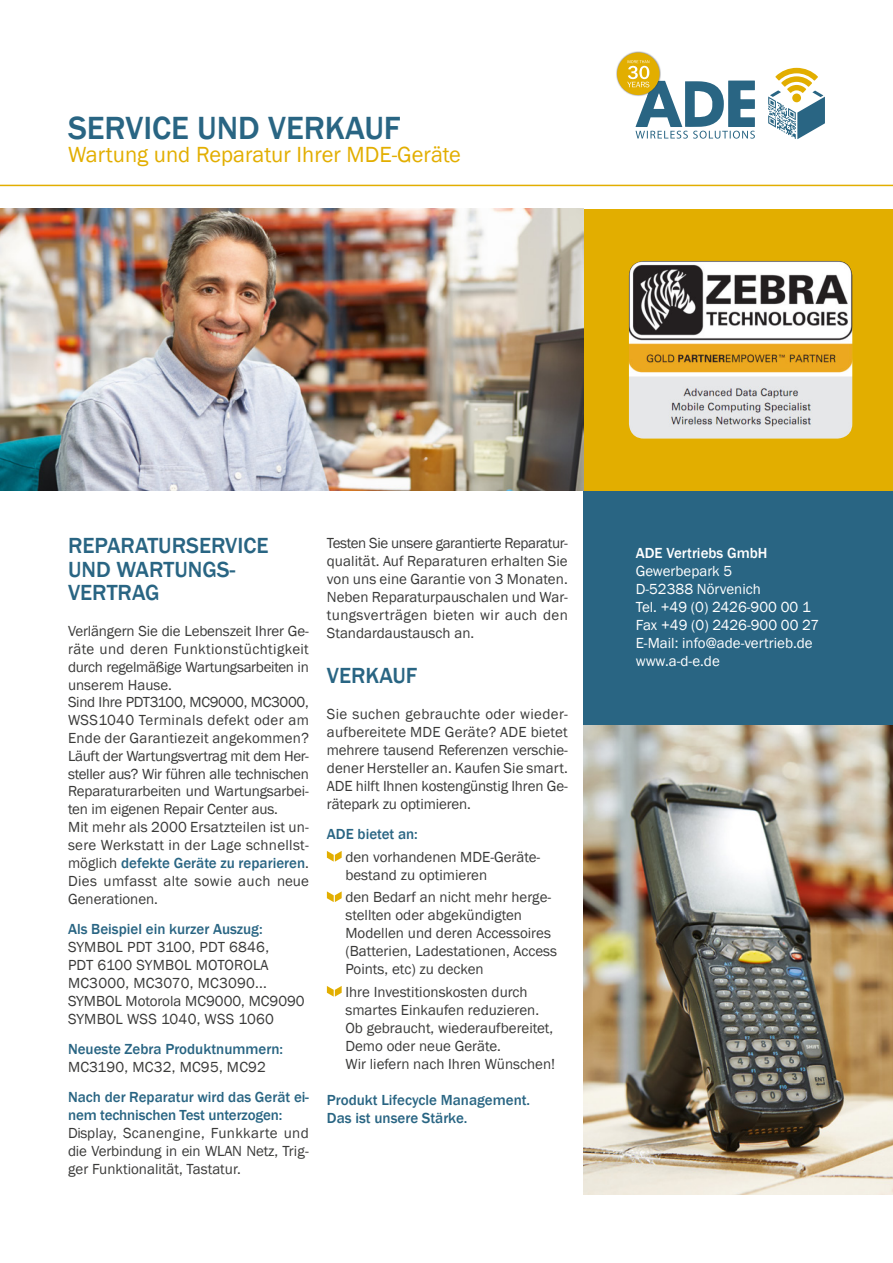
<style>
.page{position:relative;width:893px;height:1263px;background:#fff}
.page>*{position:absolute;margin:0;border:0;box-sizing:border-box;transform-origin:0 0}
.t1{font:500 33px "Franklin Gothic";color:#296583}
.t2{font:500 22.5px/23.2px "Franklin Gothic";color:#296583}
.t3{font:22.5px "Franklin Gothic";color:#e2ae00}
.t4{font:15px/18px "Franklin Gothic";color:#3a3a39}
.t5{font:500 15px/18px "Franklin Gothic";color:#296583}
.t6{font:15px/18px "Franklin Gothic";color:#fff}
.t7{font:500 15px "Franklin Gothic";color:#fff}
.s1{font-weight:500;color:#296583}
</style>
<div class="page">
<div style="left:584px;top:491px;width:309px;height:234px;background:#296583"></div>
<div style="left:584px;top:209px;width:309px;height:282px;background:#e2ae00"></div>
<svg style="left:327px;top:851px;width:15px;height:11px"></svg>
<svg style="left:327px;top:891px;width:15px;height:11px"></svg>
<svg style="left:327px;top:986px;width:15px;height:11px"></svg>
<hr style="left:0;top:185px;width:893px;height:1px;background:#e2ae00">
<img style="left:584px;top:725px;width:309px;height:470px">
<img style="left:629px;top:261px;width:223px;height:178px">
<img style="left:0;top:209px;width:584px;height:282px">
<svg style="left:768px;top:68px;width:57px;height:71px"></svg>
<div style="left:792px;top:94px;width:9px;height:8px;background:#e2ae00;border-radius:50%"></div>
<img style="left:616px;top:51px;width:40px;height:42px">
<div style="left:617px;top:53px;width:42px;height:42px;background:#e2ae00;border-radius:50%"></div>
<svg style="left:627px;top:60px;width:128px;height:79px"></svg>
<h1 class="t1" style="left:68px;top:108px;width:334px">SERVICE UND VERKAUF</h1>
<h2 class="t3" style="left:68px;top:140px;width:394px">Wartung und Reparatur Ihrer MDE-Geräte</h2>
<h2 class="t2" style="left:68px;top:534px;width:202px">REPARATURSERVICE<br>UND WARTUNGS-<br>VERTRAG</h2>
<p class="t4" style="left:68px;top:622px;width:242px">Verlängern Sie die Lebenszeit Ihrer Ge&shy;räte und deren Funktionstüchtigkeit durch regelmäßige Wartungsarbeiten in unserem Hause.<br>Sind Ihre PDT3100, MC9000, MC3000, WSS1040 Terminals defekt oder am Ende der Garantiezeit angekommen?<br>Läuft der Wartungsvertrag mit dem Her&shy;steller aus? Wir führen alle technischen Reparaturarbeiten und Wartungsarbei&shy;ten im eigenen Repair Center aus.<br>Mit mehr als 2000 Ersatzteilen ist un&shy;sere Werkstatt in der Lage schnellst&shy;möglich <span class="s1">defekte Geräte zu reparieren</span>.<br>Dies umfasst alte sowie auch neue Generationen.</p>
<p class="t5" style="left:68px;top:920px;width:196px">Als Beispiel ein kurzer Auszug:</p>
<p class="t4" style="left:68px;top:938px;width:238px">SYMBOL PDT 3100, PDT 6846,<br>PDT 6100 SYMBOL MOTOROLA<br>MC3000, MC3070, MC3090...<br>SYMBOL Motorola MC9000, MC9090<br>SYMBOL WSS 1040, WSS 1060</p>
<p class="t5" style="left:68px;top:1040px;width:217px">Neueste Zebra Produktnummern:</p>
<p class="t4" style="left:68px;top:1058px;width:200px">MC3190, MC32, MC95, MC92</p>
<p class="t5" style="left:68px;top:1088px;width:242px">Nach der Reparatur wird das Gerät ei&shy;nem technischen Test unterzogen:</p>
<p class="t4" style="left:68px;top:1124px;width:242px;text-align:justify">Display, Scanengine, Funkkarte und die Verbindung in ein WLAN Netz, Trig&shy;ger Funktionalität, Tastatur.</p>
<p class="t4" style="left:327px;top:534px;width:242px;text-align:justify">Testen Sie unsere garantierte Reparatur&shy;qualität. Auf Reparaturen erhalten Sie von uns eine Garantie von 3 Monaten.<br>Neben Reparaturpauschalen und War&shy;tungsverträgen bieten wir auch den Standardaustausch an.</p>
<h2 class="t2" style="left:327px;top:664px;width:92px">VERKAUF</h2>
<p class="t4" style="left:327px;top:705px;width:242px;text-align:justify">Sie suchen gebrauchte oder wieder&shy;aufbereitete MDE Geräte? ADE bietet mehrere tausend Referenzen verschie&shy;dener Hersteller an. Kaufen Sie smart.<br>ADE hilft Ihnen kostengünstig Ihren Ge&shy;rätepark zu optimieren.</p>
<p class="t5" style="left:327px;top:825px;width:93px">ADE bietet an:</p>
<p class="t4" style="left:345px;top:848px;width:196px">den vorhandenen MDE-Geräte&shy;bestand zu optimieren</p>
<p class="t4" style="left:345px;top:888px;width:213px">den Bedarf an nicht mehr herge&shy;stellten oder abgekündigten<br>Modellen und deren Accessoires (Batterien, Ladestationen, Access<br>Points, etc) zu decken</p>
<p class="t4" style="left:345px;top:983px;width:211px">Ihre Investitionskosten durch smartes Einkaufen reduzieren.<br>Ob gebraucht, wiederaufbereitet,<br>Demo oder neue Geräte.<br>Wir liefern nach Ihren Wünschen!</p>
<p class="t5" style="left:327px;top:1091px;width:205px">Produkt Lifecycle Management.<br>Das ist unsere Stärke.</p>
<p class="t7" style="left:636px;top:544px;width:133px">ADE Vertriebs GmbH</p>
<p class="t6" style="left:636px;top:563px;width:185px">Gewerbepark 5<br>D-52388 Nörvenich<br>Tel. +49 (0) 2426-900 00 1<br>Fax +49 (0) 2426-900 00 27<br>E-Mail: info@ade-vertrieb.de www.a-d-e.de</p>
</div>
